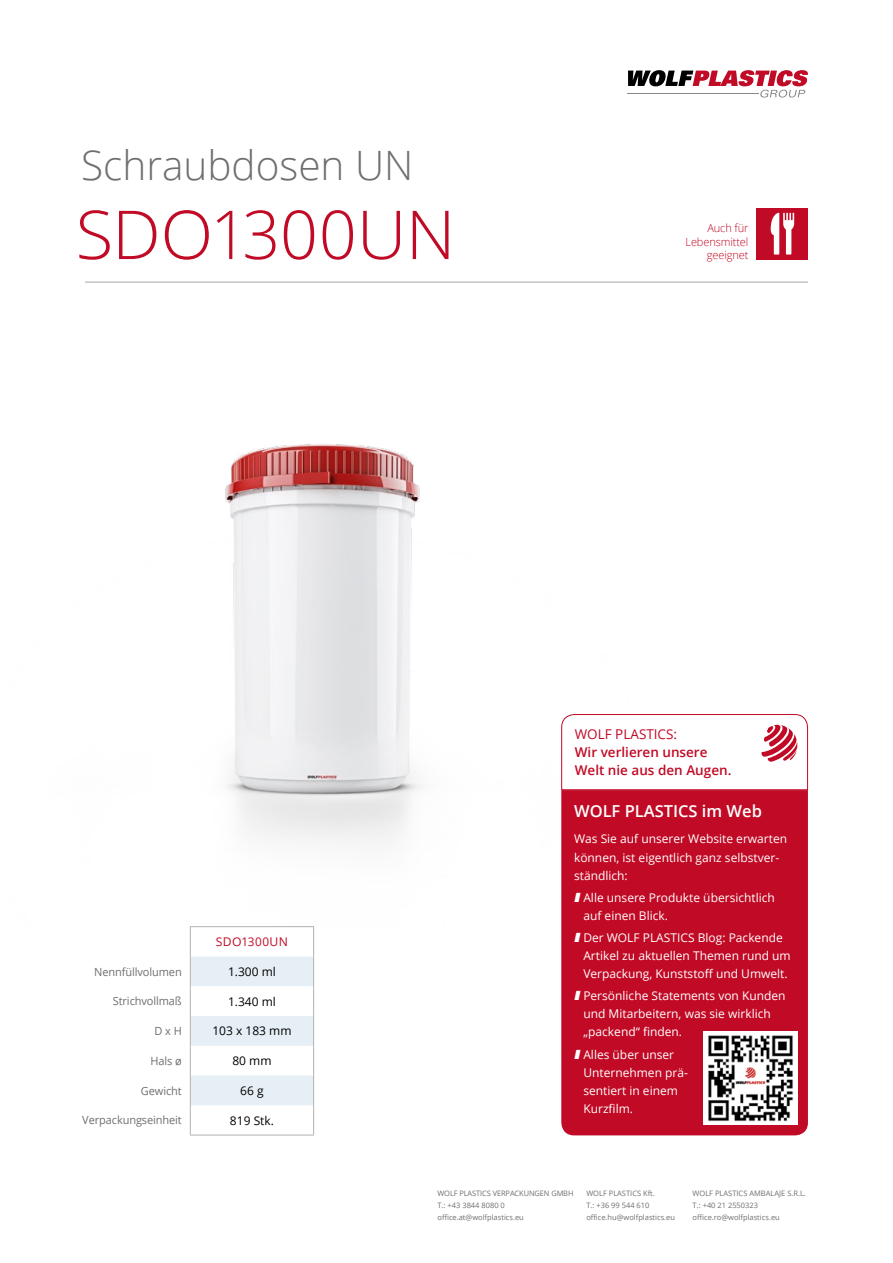
<style>
.page{position:relative;width:893px;height:1263px;background:#fff}
.page>*{position:absolute;margin:0;border:0;box-sizing:border-box;transform-origin:0 0}
.t1{font:300 67.5px "Open Sans";letter-spacing:-.005em;color:#c10a25}
.t2{font:300 40.5px "Open Sans";color:#706f6f}
.t3{font:600 16.5px "Open Sans";color:#fff}
.t4{font:600 13.5px/18px "Open Sans";color:#c10a25}
.t5{font:13.5px "Open Sans";color:#c10a25}
.t6{font:12px/18px "Open Sans";color:#fff}
.t7{font:12px "Open Sans";color:#000}
.t8{font:12px "Open Sans";letter-spacing:.03em;color:#c10a25}
.t9{font:11.25px "Open Sans";letter-spacing:-.01em;color:#706f6f}
.t10{font:300 11.25px/13.5px "Open Sans";letter-spacing:-.01em;color:#c10a25;text-align:right}
.t11{font:7.5px/12px "Open Sans";color:#706f6f}
</style>
<div class="page">
<img style="left:85px;top:281px;width:605px;height:562px">
<div style="left:561px;top:790px;width:247px;height:345px;background:#c10a25"></div>
<svg style="left:561px;top:714px;width:247px;height:76px"></svg>
<img style="left:704px;top:1031px;width:93px;height:94px">
<hr style="left:190px;top:1105px;width:1px;height:30px;background:#b3b2b2">
<hr style="left:313px;top:1105px;width:1px;height:30px;background:#b3b2b2">
<hr style="left:190px;top:1135px;width:124px;height:1px;background:#b3b2b2">
<hr style="left:190px;top:926px;width:124px;height:1px;background:#b3b2b2">
<svg style="left:190px;top:927px;width:124px;height:178px"></svg>
<div style="left:757px;top:208px;width:51px;height:51px;background:#c10a25"></div>
<svg style="left:771px;top:213px;width:23px;height:42px"></svg>
<svg style="left:628px;top:70px;width:180px;height:28px"></svg>
<hr style="left:85px;top:282px;width:723px;height:1px;background:#b3b2b2">
<h2 class="t2" style="left:81px;top:137px;width:334px">Schraubdosen UN</h2>
<h1 class="t1" style="left:76px;top:188px;width:381px">SDO1300UN</h1>
<p class="t10" style="left:685px;top:221px;width:64px">Auch für<br>Lebensmittel geeignet</p>
<p class="t8" style="left:216px;top:933px;width:74px">SDO1300UN</p>
<p class="t9" style="left:94px;top:964px;width:89px">Nennfüllvolumen</p>
<p class="t7" style="left:228px;top:963px;width:49px">1.300 ml</p>
<p class="t9" style="left:113px;top:993px;width:70px">Strichvollmaß</p>
<p class="t7" style="left:228px;top:993px;width:49px">1.340 ml</p>
<p class="t9" style="left:155px;top:1023px;width:29px">D x H</p>
<p class="t7" style="left:212px;top:1023px;width:81px">103 x 183 mm</p>
<p class="t9" style="left:151px;top:1053px;width:33px">Hals ø</p>
<p class="t7" style="left:232px;top:1053px;width:41px">80 mm</p>
<p class="t9" style="left:141px;top:1083px;width:42px">Gewicht</p>
<p class="t7" style="left:240px;top:1082px;width:25px">66 g</p>
<p class="t9" style="left:82px;top:1113px;width:101px">Verpackungseinheit</p>
<p class="t7" style="left:230px;top:1112px;width:46px">819 Stk.</p>
<p class="t5" style="left:575px;top:725px;width:104px">WOLF PLASTICS:</p>
<p class="t4" style="left:575px;top:743px;width:158px">Wir verlieren unsere<br>Welt nie aus den Augen.</p>
<h3 class="t3" style="left:574px;top:800px;width:189px">WOLF PLASTICS im Web</h3>
<p class="t6" style="left:574px;top:830px;width:215px">Was Sie auf unserer Website erwarten können, ist eigentlich ganz selbstver&shy;ständlich:</p>
<p class="t6" style="left:583px;top:888px;width:193px;text-indent:-9px">❚ Alle unsere Produkte übersichtlich auf einen Blick.</p>
<p class="t6" style="left:583px;top:928px;width:209px;text-indent:-9px">❚ Der WOLF PLASTICS Blog: Packende<br>Artikel zu aktuellen Themen rund um<br>Verpackung, Kunststoff und Umwelt.</p>
<p class="t6" style="left:583px;top:986px;width:204px;text-indent:-9px">❚ Persönliche Statements von Kunden und Mitarbeitern, was sie wirklich „packend“ finden.</p>
<p class="t6" style="left:583px;top:1045px;width:106px;text-indent:-9px">❚ Alles über unser<br>Unternehmen prä&shy;sentiert in einem<br>Kurzfilm.</p>
<p class="t11" style="left:437px;top:1187px;width:138px">WOLF PLASTICS VERPACKUNGEN GMBH<br>T.: +43 3844 8080 0 office.at@wolfplastics.eu</p>
<p class="t11" style="left:586px;top:1187px;width:90px">WOLF PLASTICS Kft.<br>T.: +36 99 544 610 office.hu@wolfplastics.eu</p>
<p class="t11" style="left:693px;top:1187px;width:115px">WOLF PLASTICS AMBALAJE S.R.L.<br>T.: +40 21 2550323 office.ro@wolfplastics.eu</p>
</div>
